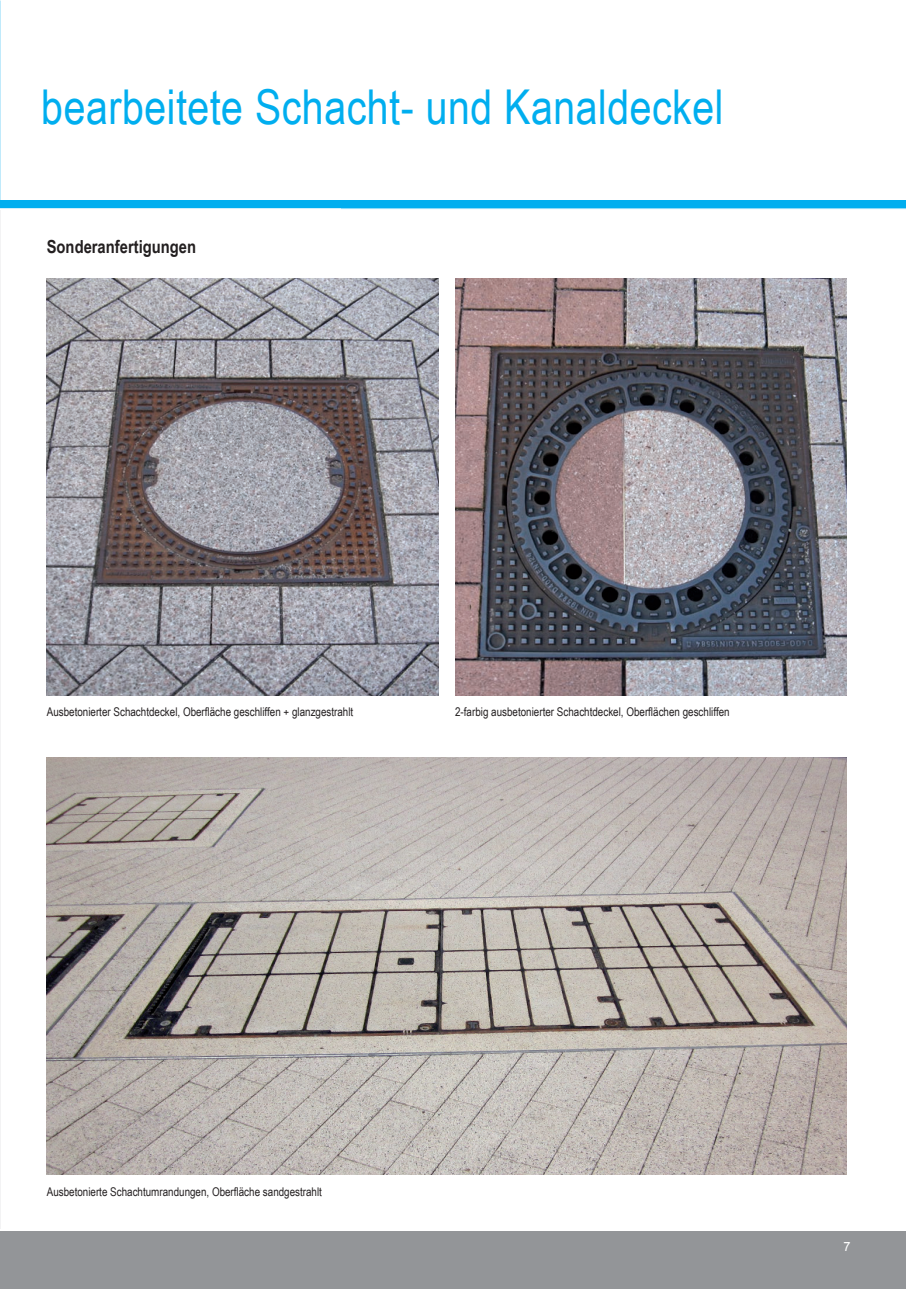
<style>
.page{position:relative;width:906px;height:1289px;background:#fff}
.page>*{position:absolute;margin:0;border:0;box-sizing:border-box;transform-origin:0 0}
.t1{font:48px "Arial Narrow";letter-spacing:.01em;color:#00aeef}
.t2{font:700 18px "Arial Narrow";color:#231f20}
.t3{font:12.75px "Arial";color:#fff}
.t4{font:12px "Arial Narrow";color:#231f20}
</style>
<div class="page">
<img style="left:0;top:206px;width:1px;height:1033px">
<div style="left:0;top:1230px;width:906px;height:58px;background:#939598"></div>
<hr style="left:0;top:1229px;width:906px;height:1px;background:#fff">
<div style="left:0;top:200px;width:906px;height:9px;background:#00aeef"></div>
<hr style="left:0;top:208px;width:906px;height:2px;background:#fff">
<img style="left:47px;top:757px;width:799px;height:417px">
<img style="left:47px;top:279px;width:391px;height:416px">
<img style="left:455px;top:279px;width:391px;height:416px">
<h1 class="t1" style="left:41px;top:72px;width:683px">bearbeitete Schacht- und Kanaldeckel</h1>
<h2 class="t2" style="left:47px;top:233px;width:151px">Sonderanfertigungen</h2>
<p class="t4" style="left:47px;top:702px;width:308px">Ausbetonierter Schachtdeckel, Oberfläche geschliffen + glanzgestrahlt</p>
<p class="t4" style="left:455px;top:702px;width:276px">2-farbig ausbetonierter Schachtdeckel, Oberflächen geschliffen</p>
<p class="t4" style="left:47px;top:1183px;width:277px">Ausbetonierte Schachtumrandungen, Oberfläche sandgestrahlt</p>
<p class="t3" style="left:843px;top:1238px;width:9px">7</p>
</div>
